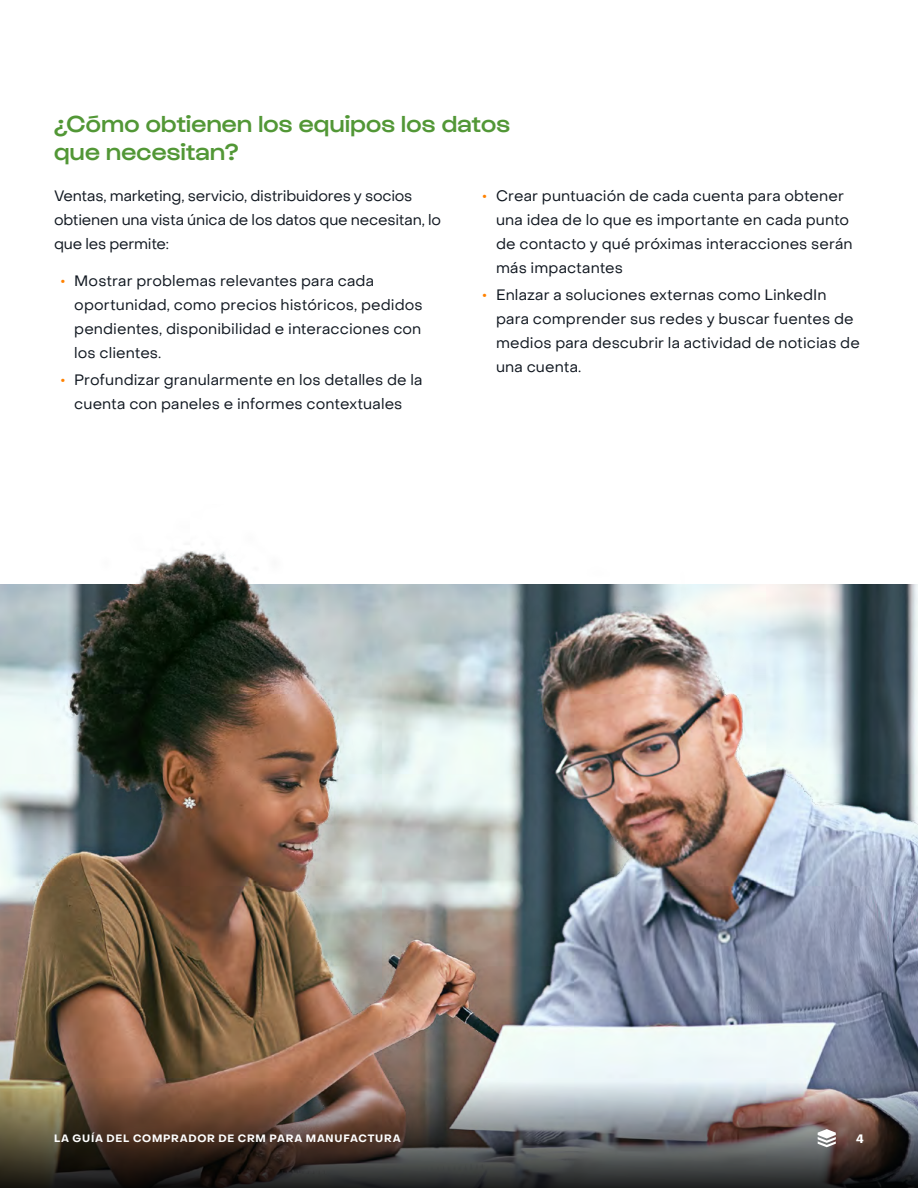
<style>
.page{position:relative;width:918px;height:1188px;background:#fff}
.page>*{position:absolute;margin:0;border:0;box-sizing:border-box;transform-origin:0 0}
.t1{font:500 24px/28.5px "Gustavo";letter-spacing:.015em;color:#529736}
.t2{font:15px/24px "Object Sans";letter-spacing:.005em;color:#111821}
.t3{font:15px/24px "Object Sans";letter-spacing:-.015em;color:#111821}
.t4{font:700 12px "Object Sans";color:#fff}
.t5{font:700 10.5px "Object Sans";letter-spacing:.07em;color:#fff}
.s1{font-weight:700;color:#ff8200}
</style>
<div class="page">
<img style="left:0;top:551px;width:918px;height:529px">
<img style="left:0;top:1080px;width:918px;height:108px">
<svg style="left:818px;top:1129px;width:18px;height:18px"></svg>
<h1 class="t1" style="left:54px;top:110px;width:458px">¿Cómo obtienen los equipos los datos que necesitan?</h1>
<p class="t3" style="left:54px;top:183px;width:389px">Ventas, marketing, servicio, distribuidores y socios obtienen una vista única de los datos que necesitan, lo que les permite:</p>
<p class="t2" style="left:74px;top:269px;width:350px;text-indent:-14px"><span class="s1">•</span> Mostrar problemas relevantes para cada oportunidad, como precios históricos, pedidos pendientes, disponibilidad e interacciones con los clientes.</p>
<p class="t2" style="left:61px;top:368px;width:363px;text-align:center"><span class="s1">•</span> Profundizar granularmente en los detalles de la cuenta con paneles e informes contextuales</p>
<p class="t2" style="left:496px;top:183px;width:358px;text-indent:-14px"><span class="s1">•</span> Crear puntuación de cada cuenta para obtener una idea de lo que es importante en cada punto de contacto y qué próximas interacciones serán más impactantes</p>
<p class="t2" style="left:496px;top:282px;width:365px;text-indent:-14px"><span class="s1">•</span> Enlazar a soluciones externas como LinkedIn para comprender sus redes y buscar fuentes de medios para descubrir la actividad de noticias de una cuenta.</p>
<p class="t5" style="left:54px;top:1132px;width:348px">LA GUÍA DEL COMPRADOR DE CRM PARA MANUFACTURA</p>
<p class="t4" style="left:856px;top:1131px;width:9px">4</p>
</div>
